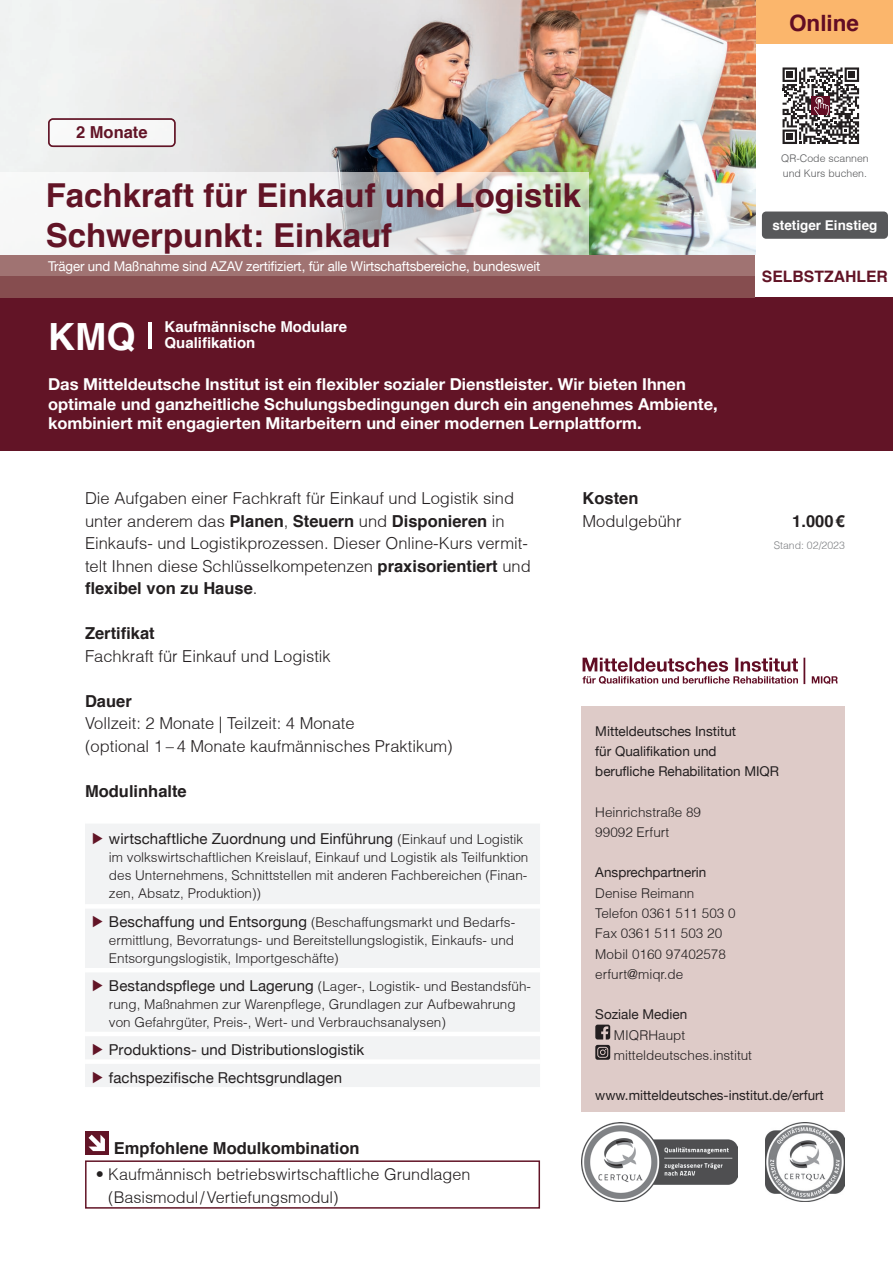
<style>
.page{position:relative;width:893px;height:1263px;background:#fff}
.page>*{position:absolute;margin:0;border:0;box-sizing:border-box;transform-origin:0 0}
.t1{font:700 37.5px "Helvetica";color:#fff}
.t2{font:700 33px/39.6px "Helvetica";color:#621426}
.t3{font:700 22.5px "Helvetica";color:#620d24}
.t4{font:300 16.5px/22.5px "Helvetica";color:#231f20}
.t5{font:700 16.5px/19.8px "Helvetica Neue";color:#fff}
.t6{font:700 16.5px "Helvetica";color:#231f20}
.t7{font:700 16.5px "Helvetica";color:#621426}
.t8{font:300 16.2px/22.5px "Helvetica";color:#231f20}
.t9{font:700 15.75px "Helvetica";color:#621426}
.t10{font:15px/27.6px "Helvetica Neue";letter-spacing:.005em;color:#231f20}
.t11{font:700 15px "Helvetica";color:#fff}
.t12{font:300 13.5px/18px "Helvetica";color:#231f20}
.t13{font:13.5px/20.2px "Helvetica Neue";color:#231f20}
.t14{font:13.5px "Helvetica Neue";letter-spacing:-.01em;color:#fff}
.t15{font:700 13.5px "Helvetica";color:#fff}
.t16{font:300 10.5px/15px "Helvetica";color:#57585a}
.t17{font:300 10.5px "Helvetica";color:#808285}
.s1{font-weight:700}
.s2{font-family:"Arial";font-weight:700;font-size:16.2px;color:#621426}
.s3{font-family:"Helvetica";font-weight:300;font-size:13.5px}
.s4{font-family:"Helvetica Neue";font-weight:400;font-size:15px}
.s5{font-family:"Helvetica Neue"}
</style>
<div class="page">
<div style="left:0;top:297px;width:893px;height:154px;background:#621426"></div>
<div style="left:0;top:255px;width:755px;height:21px;background:#a07372"></div>
<div style="left:0;top:276px;width:755px;height:21px;background:#864d4f"></div>
<img style="left:581px;top:1122px;width:157px;height:80px">
<img style="left:765px;top:1122px;width:80px;height:80px">
<div style="left:762px;top:212px;width:126px;height:27px;background:#57585a;border-radius:4px"></div>
<hr style="left:148px;top:322px;width:3px;height:27px;background:#fff">
<div style="left:755px;top:0;width:138px;height:44px;background:#fbb66c"></div>
<img style="left:0;top:0;width:755px;height:255px">
<div style="left:85px;top:824px;width:455px;height:263px;background:#f2f3f4"></div>
<div style="left:85px;top:904px;width:455px;height:5px;background:#fff"></div>
<hr style="left:85px;top:968px;width:455px;height:4px;background:#fff">
<div style="left:85px;top:1059px;width:455px;height:5px;background:#fff"></div>
<hr style="left:85px;top:1032px;width:455px;height:4px;background:#fff">
<svg style="left:0;top:172px;width:588px;height:83px;fill:#f2f1f1"></svg>
<div style="left:49px;top:119px;width:126px;height:27px;background:#f7f8f8;border-radius:4px"></div>
<div style="left:48px;top:118px;width:128px;height:29px;border:2px solid #621426;border-radius:4px"></div>
<div style="left:85px;top:1131px;width:23px;height:23px;background:#621426"></div>
<svg style="left:89px;top:1135px;width:16px;height:16px"></svg>
<div style="left:85px;top:1160px;width:455px;height:48px;border:2px solid #621426"></div>
<div style="left:581px;top:707px;width:264px;height:405px;background:#decbc8"></div>
<svg style="left:595px;top:1024px;width:15px;height:15px"></svg>
<svg style="left:595px;top:1045px;width:15px;height:15px"></svg>
<svg style="left:583px;top:658px;width:255px;height:26px"></svg>
<hr style="left:803px;top:658px;width:2px;height:26px;background:#610d24">
<svg style="left:782px;top:67px;width:77px;height:77px"></svg>
<p class="t7" style="left:76px;top:122px;width:73px">2 Monate</p>
<h2 class="t2" style="left:46px;top:175px;width:537px">Fachkraft für Einkauf und Logistik<br>Schwerpunkt: Einkauf</h2>
<p class="t14" style="left:48px;top:258px;width:494px">Träger und Maßnahme sind AZAV zertifiziert, für alle Wirtschaftsbereiche, bundesweit</p>
<h1 class="t1" style="left:48px;top:313px;width:89px">KMQ</h1>
<p class="t11" style="left:165px;top:318px;width:184px">Kaufmännische Modulare</p>
<p class="t11" style="left:165px;top:333px;width:92px">Qualifikation</p>
<p class="t5" style="left:48px;top:374px;width:671px">Das Mitteldeutsche Institut ist ein flexibler sozialer Dienstleister. Wir bieten Ihnen optimale und ganzheitliche Schulungsbedingungen durch ein angenehmes Ambiente, kombiniert mit engagierten Mitarbeitern und einer modernen Lernplattform.</p>
<h3 class="t3" style="left:789px;top:8px;width:72px">Online</h3>
<p class="t16" style="left:781px;top:151px;width:89px">QR-Code scannen und Kurs buchen.</p>
<p class="t15" style="left:772px;top:217px;width:107px">stetiger Einstieg</p>
<p class="t9" style="left:762px;top:266px;width:127px">SELBSTZAHLER</p>
<p class="t4" style="left:85px;top:487px;width:447px">Die Aufgaben einer Fachkraft für Einkauf und Logistik sind unter anderem das <span class="s1">Planen</span>, <span class="s1">Steuern</span> und <span class="s1">Disponieren</span> in Einkaufs- und Logistikprozessen. Dieser Online-Kurs vermit&shy;telt Ihnen diese Schlüsselkompetenzen <span class="s1">praxisorientiert</span> und <span class="s1">flexibel von zu Hause</span>.</p>
<p class="t6" style="left:85px;top:623px;width:71px">Zertifikat</p>
<p class="t4" style="left:85px;top:644px;width:247px">Fachkraft für Einkauf und Logistik</p>
<p class="t6" style="left:85px;top:690px;width:48px">Dauer</p>
<p class="t4" style="left:85px;top:712px;width:369px">Vollzeit: 2 Monate | Teilzeit: 4 Monate<br>(optional 1 – 4 Monate kaufmännisches Praktikum)</p>
<p class="t6" style="left:85px;top:780px;width:103px">Modulinhalte</p>
<p class="t10" style="left:91px;top:825px;width:434px"><span class="s2">►</span> wirtschaftliche Zuordnung und Einführung <span class="s3">(Einkauf und Logistik</span></p>
<p class="t12" style="left:109px;top:848px;width:421px;text-align:justify">im volkswirtschaftlichen Kreislauf, Einkauf und Logistik als Teilfunktion des Unternehmens, Schnittstellen mit anderen Fachbereichen (Finan&shy;zen, Absatz, Produktion))</p>
<p class="t12" style="left:109px;top:913px;width:408px;text-align:justify;text-indent:-18px"><span class="s2">►</span> <span class="s4">Beschaffung und Entsorgung</span> (Beschaffungsmarkt und Bedarfs&shy;ermittlung, Bevorratungs- und Bereitstellungslogistik, Einkaufs- und Entsorgungslogistik, Importgeschäfte)</p>
<p class="t12" style="left:109px;top:977px;width:424px;text-indent:-18px"><span class="s2">►</span> <span class="s4">Bestandspflege und Lagerung</span> (Lager-, Logistik- und Bestandsfüh&shy;rung, Maßnahmen zur Warenpflege, Grundlagen zur Aufbewahrung von Gefahrgüter, Preis-, Wert- und Verbrauchsanalysen)</p>
<p class="t10" style="left:91px;top:1035px;width:275px"><span class="s2">►</span> Produktions- und Distributionslogistik <span class="s2">►</span> fachspezifische Rechtsgrundlagen</p>
<p class="t6" style="left:114px;top:1137px;width:247px">Empfohlene Modulkombination</p>
<p class="t8" style="left:108px;top:1163px;width:364px;text-indent:-13px">• Kaufmännisch betriebswirtschaftliche Grundlagen (Basismodul/Vertiefungsmodul)</p>
<p class="t6" style="left:583px;top:488px;width:57px">Kosten</p>
<p class="t4" style="left:583px;top:509px;width:101px">Modulgebühr</p>
<p class="t6" style="left:792px;top:510px;width:54px">1.000<span class="s5">€</span></p>
<p class="t17" style="left:774px;top:539px;width:73px">Stand: 02/2023</p>
<p class="t13" style="left:595px;top:721px;width:185px">Mitteldeutsches Institut<br>für Qualifikation und berufliche Rehabilitation MIQR</p>
<p class="t12" style="left:595px;top:802px;width:107px;line-height:20.2px">Heinrichstraße 89<br>99092 Erfurt</p>
<p class="t13" style="left:595px;top:862px;width:113px">Ansprechpartnerin</p>
<p class="t12" style="left:595px;top:883px;width:142px;line-height:20.2px">Denise Reimann<br>Telefon 0361 511 503 0<br>Fax 0361 511 503 20<br>Mobil 0160 97402578 erfurt@miqr.de</p>
<p class="t13" style="left:595px;top:1004px;width:93px">Soziale Medien</p>
<p class="t12" style="left:614px;top:1024px;width:140px;line-height:20.2px">MIQRHaupt mitteldeutsches.institut</p>
<p class="t13" style="left:595px;top:1085px;width:230px">www.mitteldeutsches-institut.de/erfurt</p>
</div>
